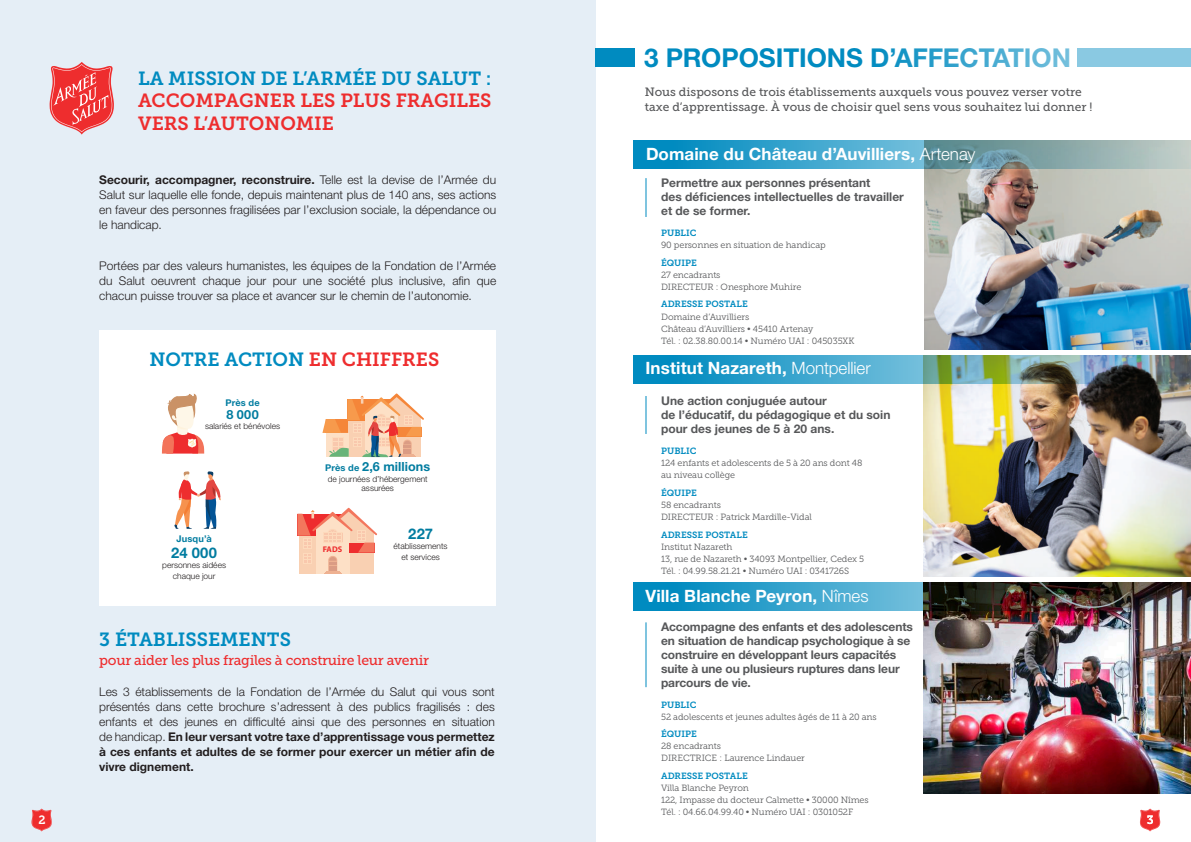
<style>
.page{position:relative;width:1191px;height:842px;background:#fff}
.page>*{position:absolute;margin:0;border:0;box-sizing:border-box;transform-origin:0 0}
.t1{font:700 26px "Helvetica Neue LT Std";letter-spacing:-.005em;color:#008bc0}
.t2{font:19px "Museo Slab 700";color:#008bc0}
.t3{font:19px/22.8px "Museo Slab 700";color:#ee2d2e}
.t4{font:700 17px "Helvetica Neue LT Std";letter-spacing:.005em;color:#fff}
.t5{font:700 14.7px "Helvetica Neue LT Std";letter-spacing:.02em;color:#007ca0}
.t6{font:14px "Museo Slab 500";letter-spacing:-.02em;color:#ee2d2e}
.t7{font:700 12.6px "Helvetica Neue LT Std";letter-spacing:.005em;color:#007ca0}
.t8{font:300 12px/15px "Helvetica Neue LT Std";color:#231f20;text-align:justify}
.t9{font:700 12px/14px "Helvetica Neue LT Std";letter-spacing:-.01em;color:#57585a}
.t10{font:12px/15px "Museo Slab 500";color:#57585a}
.t11{font:12px "Museo Slab 700";color:#fff}
.t12{font:700 9.3px "Helvetica Neue LT Std";letter-spacing:.02em;color:#007ca0}
.t13{font:9px/12px "Museo Slab 300";letter-spacing:-.01em;color:#57585a}
.t14{font:9px "Museo Slab 700";color:#008bc0}
.t15{font:300 8.4px/10.5px "Helvetica Neue LT Std";color:#231f20;text-align:center}
.t16{font:700 8.2px "Myriad Pro";color:#ee2d2e}
.s1{font-weight:700}
.s2{color:#ee2d2e}
.s3{font-size:9.3px}
.s4{font-weight:300}
</style>
<div class="page">
<svg style="left:1140px;top:808px;width:20px;height:23px"></svg>
<img style="left:924px;top:169px;width:267px;height:180px">
<div style="left:0;top:0;width:595px;height:842px;background:#e5eef6"></div>
<div style="left:99px;top:330px;width:397px;height:275px;background:#fff"></div>
<img style="left:923px;top:383px;width:268px;height:193px">
<img style="left:633px;top:355px;width:558px;height:28px">
<img style="left:924px;top:611px;width:267px;height:183px">
<img style="left:633px;top:582px;width:558px;height:29px">
<svg style="left:633px;top:140px;width:558px;height:29px;background:#5ba4bb"></svg>
<hr style="left:646px;top:178px;width:1px;height:39px;background:#008bc0">
<hr style="left:646px;top:396px;width:1px;height:38px;background:#008bc0">
<hr style="left:646px;top:622px;width:1px;height:65px;background:#008bc0">
<svg style="left:50px;top:62px;width:64px;height:73px"></svg>
<svg style="left:32px;top:808px;width:20px;height:23px"></svg>
<div style="left:595px;top:48px;width:40px;height:19px;background:#008bc0"></div>
<div style="left:1077px;top:48px;width:114px;height:19px;background:#8ac9e2"></div>
<svg style="left:162px;top:394px;width:42px;height:60px"></svg>
<svg style="left:322px;top:393px;width:102px;height:64px"></svg>
<svg style="left:174px;top:471px;width:47px;height:58px"></svg>
<svg style="left:297px;top:508px;width:80px;height:66px;background:#f8c2ad"></svg>
<p class="t11" style="left:38px;top:813px;width:9px">2</p>
<h2 class="t2" style="left:138px;top:67px;width:355px">LA MISSION DE L’ARMÉE DU SALUT :</h2>
<h2 class="t3" style="left:138px;top:90px;width:355px">ACCOMPAGNER LES PLUS FRAGILES<br>VERS L’AUTONOMIE</h2>
<p class="t8" style="left:99px;top:172px;width:398px"><span class="s1">Secourir, accompagner, reconstruire.</span> Telle est la devise de l’Armée du Salut sur laquelle elle fonde, depuis maintenant plus de 140 ans, ses actions en faveur des personnes fragilisées par l’exclusion sociale, la dépendance ou le handicap.</p>
<p class="t8" style="left:99px;top:258px;width:398px">Portées par des valeurs humanistes, les équipes de la Fondation de l’Armée du Salut oeuvrent chaque jour pour une société plus inclusive, afin que chacun puisse trouver sa place et avancer sur le chemin de l’autonomie.</p>
<h2 class="t2" style="left:149px;top:348px;width:291px">NOTRE ACTION <span class="s2">EN CHIFFRES</span></h2>
<p class="t12" style="left:225px;top:397px;width:36px">Près de</p>
<p class="t7" style="left:226px;top:406px;width:34px">8 000</p>
<p class="t15" style="left:205px;top:421px;width:77px">salariés et bénévoles</p>
<p class="t12" style="left:176px;top:532px;width:37px">Jusqu’à</p>
<p class="t5" style="left:171px;top:543px;width:47px">24 000</p>
<p class="t15" style="left:162px;top:560px;width:65px">personnes aidées chaque jour</p>
<p class="t7" style="left:325px;top:459px;width:107px"><span class="s3">Près de</span> 2,6 millions</p>
<p class="t15" style="left:328px;top:474px;width:101px;line-height:9.5px">de journées d’hébergement assurées</p>
<p class="t16" style="left:323px;top:544px;width:21px">FADS</p>
<p class="t5" style="left:408px;top:524px;width:26px">227</p>
<p class="t15" style="left:393px;top:541px;width:56px">établissements et services</p>
<h2 class="t2" style="left:99px;top:628px;width:193px">3 ÉTABLISSEMENTS</h2>
<p class="t6" style="left:99px;top:652px;width:331px">pour aider les plus fragiles à construire leur avenir</p>
<p class="t8" style="left:99px;top:684px;width:397px">Les 3 établissements de la Fondation de l’Armée du Salut qui vous sont présentés dans cette brochure s’adressent à des publics fragilisés : des enfants et des jeunes en difficulté ainsi que des personnes en situation de handicap. <span class="s1">En leur versant votre taxe d’apprentissage vous permettez à ces enfants et adultes de se former pour exercer un métier afin de vivre dignement.</span></p>
<h1 class="t1" style="left:644px;top:42px;width:428px">3 PROPOSITIONS D’AFFECTATION</h1>
<p class="t10" style="left:645px;top:85px;width:449px">Nous disposons de trois établissements auxquels vous pouvez verser votre taxe d’apprentissage. À vous de choisir quel sens vous souhaitez lui donner !</p>
<h3 class="t4" style="left:646px;top:143px;width:331px">Domaine du Château d’Auvilliers, <span class="s4">Artenay</span></h3>
<p class="t9" style="left:661px;top:175px;width:244px">Permettre aux personnes présentant<br>des déficiences intellectuelles de travailler et de se former.</p>
<p class="t14" style="left:661px;top:228px;width:37px">PUBLIC</p>
<p class="t13" style="left:661px;top:239px;width:166px">90 personnes en situation de handicap</p>
<p class="t14" style="left:661px;top:258px;width:37px">ÉQUIPE</p>
<p class="t13" style="left:661px;top:269px;width:142px">27 encadrants<br>DIRECTEUR : Onesphore Muhire</p>
<p class="t14" style="left:661px;top:299px;width:88px">ADRESSE POSTALE</p>
<p class="t13" style="left:661px;top:310px;width:195px">Domaine d’Auvilliers<br>Château d’Auvilliers • 45410 Artenay<br>Tél. : 02.38.80.00.14 • Numéro UAI : 045035XK</p>
<h3 class="t4" style="left:645px;top:358px;width:227px">Institut Nazareth, <span class="s4">Montpellier</span></h3>
<p class="t9" style="left:661px;top:393px;width:231px">Une action conjuguée autour<br>de l’éducatif, du pédagogique et du soin pour des jeunes de 5 à 20 ans.</p>
<p class="t14" style="left:661px;top:446px;width:37px">PUBLIC</p>
<p class="t13" style="left:661px;top:457px;width:203px">124 enfants et adolescents de 5 à 20 ans dont 48 au niveau collège</p>
<p class="t14" style="left:661px;top:488px;width:37px">ÉQUIPE</p>
<p class="t13" style="left:661px;top:499px;width:152px">58 encadrants<br>DIRECTEUR : Patrick Mardille-Vidal</p>
<p class="t14" style="left:661px;top:529px;width:88px">ADRESSE POSTALE</p>
<p class="t13" style="left:661px;top:540px;width:205px">Institut Nazareth<br>13, rue de Nazareth • 34093 Montpellier, Cedex 5<br>Tél. : 04.99.58.21.21 • Numéro UAI : 0341726S</p>
<h3 class="t4" style="left:645px;top:585px;width:225px">Villa Blanche Peyron, <span class="s4">Nîmes</span></h3>
<p class="t9" style="left:661px;top:619px;width:253px">Accompagne des enfants et des adolescents en situation de handicap psychologique à se construire en développant leurs capacités suite à une ou plusieurs ruptures dans leur parcours de vie.</p>
<p class="t14" style="left:661px;top:699px;width:37px">PUBLIC</p>
<p class="t13" style="left:661px;top:711px;width:217px">52 adolescents et jeunes adultes âgés de 11 à 20 ans</p>
<p class="t14" style="left:661px;top:729px;width:37px">ÉQUIPE</p>
<p class="t13" style="left:661px;top:740px;width:145px">28 encadrants<br>DIRECTRICE : Laurence Lindauer</p>
<p class="t14" style="left:661px;top:771px;width:88px">ADRESSE POSTALE</p>
<p class="t13" style="left:661px;top:782px;width:209px">Villa Blanche Peyron<br>122, Impasse du docteur Calmette • 30000 Nîmes<br>Tél. : 04.66.04.99.40 • Numéro UAI : 0301052F</p>
<p class="t11" style="left:1146px;top:813px;width:8px">3</p>
</div>
